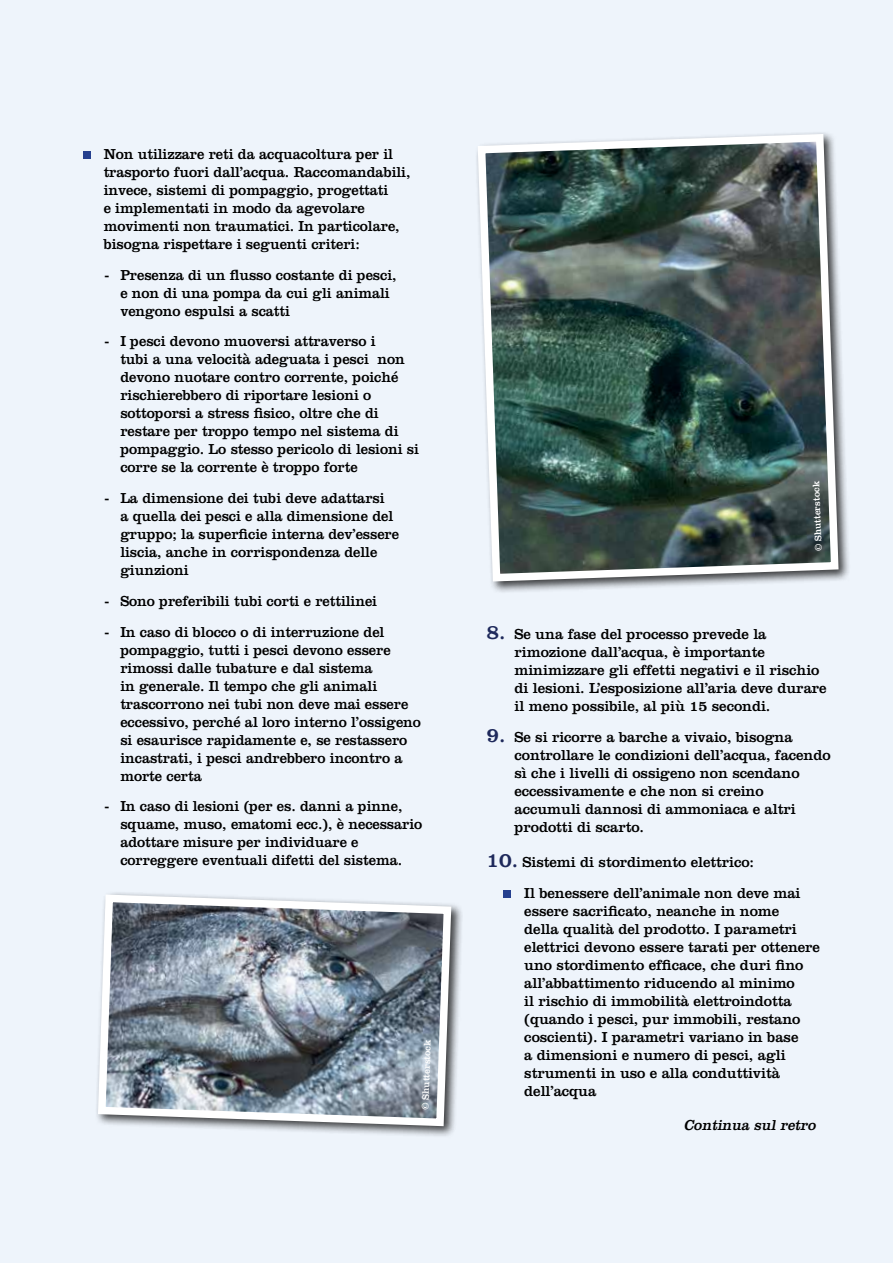
<style>
.page{position:relative;width:893px;height:1263px;background:#eef4fb}
.page>*{position:absolute;margin:0;border:0;box-sizing:border-box;transform-origin:0 0}
.t1{font:15px/18px "Clarendon LT Std";letter-spacing:-.005em;color:#000}
.t2{font:italic 15px "Clarendon LT Std";color:#000}
.t3{font:9.75px "Clarendon LT Std";color:#fff}
.s1{font-size:21px;color:#1e295b}
</style>
<div class="page">
<div style="left:83px;top:152px;width:7px;height:7px;background:#25408f"></div>
<div style="left:504px;top:891px;width:7px;height:7px;background:#25408f"></div>
<div style="left:94px;top:891px;width:369px;height:247px;background:#000;opacity:.75"></div>
<svg style="left:94px;top:891px;width:361px;height:239px;background:#8c95a0"></svg>
<div style="left:474px;top:130px;width:377px;height:464px;background:#000;opacity:.75"></div>
<img style="left:474px;top:130px;width:368px;height:455px">
<p class="t1" style="left:104px;top:145px;width:308px">Non utilizzare reti da acquacoltura per il trasporto fuori dall’acqua. Raccomandabili, invece, sistemi di pompaggio, progettati<br>e implementati in modo da agevolare movimenti non traumatici. In particolare, bisogna rispettare i seguenti criteri:</p>
<p class="t1" style="left:120px;top:265px;width:278px;text-indent:-16px">- Presenza di un flusso costante di pesci, e non di una pompa da cui gli animali vengono espulsi a scatti</p>
<p class="t1" style="left:120px;top:332px;width:300px;text-indent:-16px">- I pesci devono muoversi attraverso i<br>tubi a una velocità adeguata i pesci non devono nuotare contro corrente, poiché rischierebbero di riportare lesioni o sottoporsi a stress fisico, oltre che di restare per troppo tempo nel sistema di pompaggio. Lo stesso pericolo di lesioni si corre se la corrente è troppo forte</p>
<p class="t1" style="left:120px;top:489px;width:280px;text-indent:-16px">- La dimensione dei tubi deve adattarsi<br>a quella dei pesci e alla dimensione del gruppo; la superficie interna dev’essere liscia, anche in corrispondenza delle giunzioni</p>
<p class="t1" style="left:105px;top:592px;width:274px">- Sono preferibili tubi corti e rettilinei</p>
<p class="t1" style="left:120px;top:622px;width:302px;text-indent:-16px">- In caso di blocco o di interruzione del pompaggio, tutti i pesci devono essere rimossi dalle tubature e dal sistema<br>in generale. Il tempo che gli animali trascorrono nei tubi non deve mai essere eccessivo, perché al loro interno l’ossigeno si esaurisce rapidamente e, se restassero incastrati, i pesci andrebbero incontro a morte certa</p>
<p class="t1" style="left:120px;top:797px;width:303px;text-indent:-16px">- In caso di lesioni (per es. danni a pinne, squame, muso, ematomi ecc.), è necessario adottare misure per individuare e correggere eventuali difetti del sistema.</p>
<p class="t3" style="left:419px;top:1110px;width:72px;rotate:-88deg">© Shutterstock</p>
<p class="t3" style="left:813px;top:552px;width:72px;rotate:-92deg">© Shutterstock</p>
<p class="t1" style="left:514px;top:625px;width:314px;text-indent:-28px"><span class="s1">8.</span> Se una fase del processo prevede la rimozione dall’acqua, è importante minimizzare gli effetti negativi e il rischio di lesioni. L’esposizione all’aria deve durare il meno possibile, al più 15 secondi.</p>
<p class="t1" style="left:514px;top:728px;width:318px;text-indent:-28px"><span class="s1">9.</span> Se si ricorre a barche a vivaio, bisogna controllare le condizioni dell’acqua, facendo sì che i livelli di ossigeno non scendano eccessivamente e che non si creino accumuli dannosi di ammoniaca e altri prodotti di scarto.</p>
<p class="t1" style="left:524px;top:846px;width:278px;line-height:30.8px;text-indent:-38px"><span class="s1">10.</span> Sistemi di stordimento elettrico:<br>Il benessere dell’animale non deve mai</p>
<p class="t1" style="left:524px;top:902px;width:297px">essere sacrificato, neanche in nome<br>della qualità del prodotto. I parametri elettrici devono essere tarati per ottenere uno stordimento efficace, che duri fino all’abbattimento riducendo al minimo<br>il rischio di immobilità elettroindotta (quando i pesci, pur immobili, restano coscienti). I parametri variano in base<br>a dimensioni e numero di pesci, agli strumenti in uso e alla conduttività dell’acqua</p>
<p class="t2" style="left:684px;top:1116px;width:136px">Continua sul retro</p>
</div>
